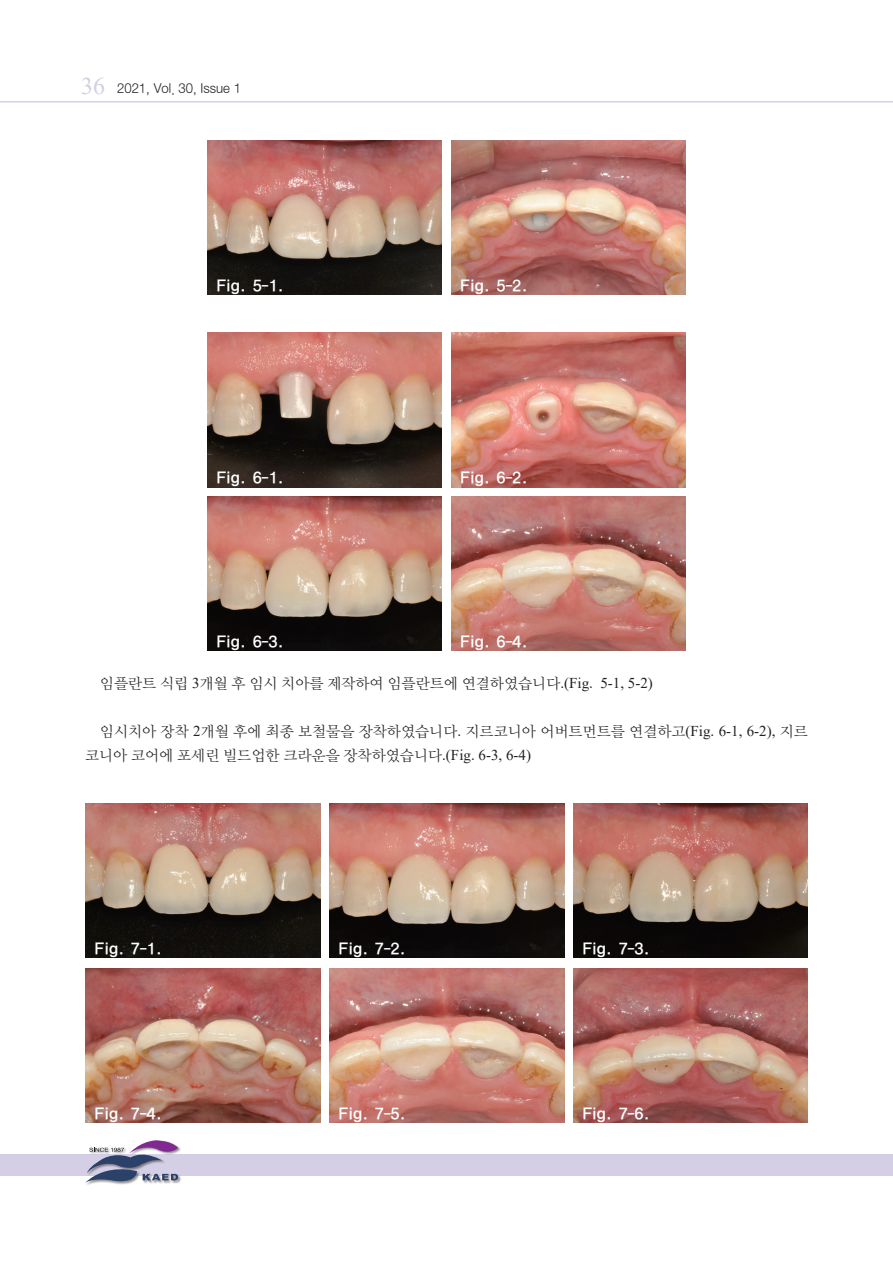
<style>
.page{position:relative;width:893px;height:1263px;background:#fff}
.page>*{position:absolute;margin:0;border:0;box-sizing:border-box;transform-origin:0 0}
.t1{font:16.2px "Tae Utum";letter-spacing:-.005em;color:#fff}
.t2{font:15px/24px "YDIY Mj O320";color:#231f20}
.t3{font:13.5px "Sand Jg";color:#231f20}
.s1{font-family:"Times New Roman";font-size:24px;color:#d4cfe4}
.s2{font-family:"Times New Roman"}
</style>
<div class="page">
<hr style="left:0;top:101px;width:893px;height:1px;background:#d5d0e7">
<div style="left:0;top:1154px;width:893px;height:21px;background:#d4cfe4"></div>
<div style="left:85px;top:1140px;width:96px;height:46px;background:#231f20;opacity:.5"></div>
<svg style="left:85px;top:1140px;width:93px;height:44px"></svg>
<img style="left:207px;top:140px;width:235px;height:155px">
<img style="left:451px;top:140px;width:235px;height:155px">
<img style="left:207px;top:333px;width:235px;height:154px">
<img style="left:451px;top:333px;width:235px;height:154px">
<img style="left:207px;top:496px;width:235px;height:155px">
<img style="left:451px;top:496px;width:235px;height:155px">
<img style="left:85px;top:803px;width:235px;height:155px">
<img style="left:329px;top:803px;width:235px;height:155px">
<img style="left:573px;top:803px;width:235px;height:155px">
<img style="left:85px;top:968px;width:235px;height:155px">
<img style="left:329px;top:968px;width:235px;height:155px">
<img style="left:573px;top:968px;width:235px;height:155px">
<p class="t3" style="left:81px;top:82px;width:161px"><span class="s1">36</span> 2021, Vol. 30, Issue 1</p>
<p class="t1" style="left:217px;top:277px;width:69px">Fig. 5-1.</p>
<p class="t1" style="left:461px;top:277px;width:69px">Fig. 5-2.</p>
<p class="t1" style="left:217px;top:470px;width:69px">Fig. 6-1.</p>
<p class="t1" style="left:461px;top:470px;width:69px">Fig. 6-2.</p>
<p class="t1" style="left:217px;top:633px;width:69px">Fig. 6-3.</p>
<p class="t1" style="left:461px;top:633px;width:69px">Fig. 6-4.</p>
<p class="t2" style="left:100px;top:672px;width:554px">임플란트 식립 <span class="s2">3</span>개월 후 임시 치아를 제작하여 임플란트에 연결하였습니다<span class="s2">.(Fig. 5-1, 5-2)</span></p>
<p class="t2" style="left:85px;top:720px;width:724px;text-indent:15px">임시치아 장착 <span class="s2">2</span>개월 후에 최종 보철물을 장착하였습니다<span class="s2">.</span> 지르코니아 어버트먼트를 연결하고<span class="s2">(Fig. 6-1, 6-2),</span> 지르 코니아 코어에 포세린 빌드업한 크라운을 장착하였습니다<span class="s2">.(Fig. 6-3, 6-4)</span></p>
<p class="t1" style="left:95px;top:940px;width:69px">Fig. 7-1.</p>
<p class="t1" style="left:339px;top:940px;width:69px">Fig. 7-2.</p>
<p class="t1" style="left:583px;top:940px;width:69px">Fig. 7-3.</p>
<p class="t1" style="left:95px;top:1105px;width:69px">Fig. 7-4.</p>
<p class="t1" style="left:339px;top:1105px;width:69px">Fig. 7-5.</p>
<p class="t1" style="left:583px;top:1105px;width:69px">Fig. 7-6.</p>
</div>
